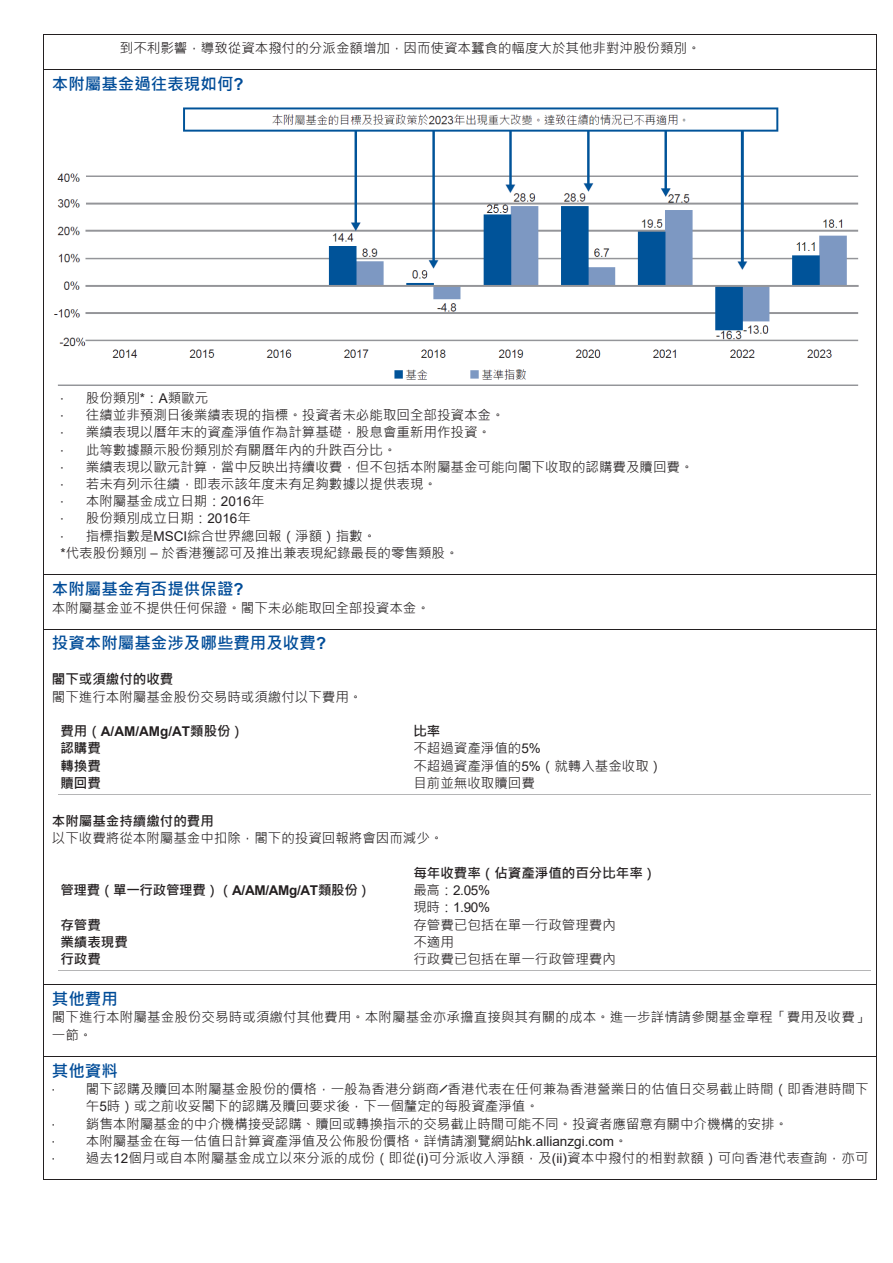
<style>
.page{position:relative;width:893px;height:1263px;background:#fff}
.page>*{position:absolute;margin:0;border:0;box-sizing:border-box;transform-origin:0 0}
.t1{font:700 16.5px "Microsoft Jheng Hei";color:#004c98}
.t2{font:13.5px/17.2px "Microsoft Jheng Hei";color:#231f20}
.t3{font:700 13.5px "Microsoft Jheng Hei";color:#231f20}
.t4{font:700 13.5px "Microsoft Jheng Hei";letter-spacing:-.02em;color:#231f20}
.t5{font:700 13.5px "Arial";color:#231f20}
.t6{font:13.5px/17.2px "Arial";color:#231f20}
.s1{font-family:"Arial"}
.s2{font-family:"Microsoft Jheng Hei"}
</style>
<div class="page">
<hr style="left:44px;top:35px;width:832px;height:1px;background:#231f20">
<hr style="left:43px;top:40px;width:1px;height:30px;background:#231f20">
<hr style="left:876px;top:40px;width:1px;height:30px;background:#231f20">
<hr style="left:44px;top:70px;width:832px;height:1px;background:#231f20">
<hr style="left:43px;top:75px;width:1px;height:499px;background:#231f20">
<hr style="left:876px;top:75px;width:1px;height:499px;background:#231f20">
<hr style="left:44px;top:574px;width:832px;height:1px;background:#231f20">
<hr style="left:43px;top:579px;width:1px;height:50px;background:#231f20">
<hr style="left:876px;top:579px;width:1px;height:50px;background:#231f20">
<hr style="left:58px;top:794px;width:813px;height:1px;background:#b5b5b6">
<hr style="left:58px;top:970px;width:813px;height:1px;background:#b5b5b6">
<hr style="left:44px;top:629px;width:832px;height:1px;background:#231f20">
<hr style="left:43px;top:634px;width:1px;height:350px;background:#231f20">
<hr style="left:876px;top:634px;width:1px;height:350px;background:#231f20">
<hr style="left:44px;top:984px;width:832px;height:1px;background:#231f20">
<hr style="left:43px;top:989px;width:1px;height:67px;background:#231f20">
<hr style="left:876px;top:989px;width:1px;height:67px;background:#231f20">
<hr style="left:44px;top:1056px;width:832px;height:1px;background:#231f20">
<hr style="left:43px;top:1061px;width:1px;height:118px;background:#231f20">
<hr style="left:44px;top:1179px;width:832px;height:1px;background:#231f20">
<hr style="left:876px;top:1061px;width:1px;height:118px;background:#231f20">
<img style="left:54px;top:107px;width:805px;height:278px">
<p class="t2" style="left:120px;top:40px;width:582px">到不利影響，導致從資本撥付的分派金額增加，因而使資本蠶食的幅度大於其他非對沖股份類別。</p>
<p class="t1" style="left:52px;top:74px;width:193px">本附屬基金過往表現如何<span class="s1">?</span></p>
<p class="t2" style="left:60px;top:389px;width:5px">‧</p>
<p class="t2" style="left:86px;top:389px;width:124px">股份類別<span class="s1">*</span>：<span class="s1">A</span>類歐元</p>
<p class="t2" style="left:60px;top:406px;width:5px">‧</p>
<p class="t2" style="left:86px;top:406px;width:420px">往績並非預測日後業績表現的指標。投資者未必能取回全部投資本金。</p>
<p class="t2" style="left:60px;top:424px;width:5px">‧</p>
<p class="t2" style="left:86px;top:424px;width:406px">業績表現以曆年末的資產淨值作為計算基礎，股息會重新用作投資。</p>
<p class="t2" style="left:60px;top:441px;width:5px">‧</p>
<p class="t2" style="left:86px;top:441px;width:312px">此等數據顯示股份類別於有關曆年內的升跌百分比。</p>
<p class="t2" style="left:60px;top:458px;width:5px">‧</p>
<p class="t2" style="left:86px;top:458px;width:609px">業績表現以歐元計算，當中反映出持續收費，但不包括本附屬基金可能向閣下收取的認購費及贖回費。</p>
<p class="t2" style="left:60px;top:475px;width:5px">‧</p>
<p class="t2" style="left:86px;top:475px;width:352px">若未有列示往績，即表示該年度未有足夠數據以提供表現。</p>
<p class="t2" style="left:60px;top:493px;width:5px">‧</p>
<p class="t2" style="left:86px;top:493px;width:180px">本附屬基金成立日期：<span class="s1">2016</span>年</p>
<p class="t2" style="left:61px;top:510px;width:5px">‧</p>
<p class="t2" style="left:86px;top:510px;width:166px">股份類別成立日期：<span class="s1">2016</span>年</p>
<p class="t2" style="left:61px;top:527px;width:5px">‧</p>
<p class="t2" style="left:60px;top:527px;width:400px;text-indent:26px">指標指數是<span class="s1">MSCI</span>綜合世界總回報（淨額）指數。<br><span class="s1">*</span>代表股份類別 – 於香港獲認可及推出兼表現紀錄最長的零售類股。</p>
<p class="t1" style="left:52px;top:578px;width:193px">本附屬基金有否提供保證<span class="s1">?</span></p>
<p class="t2" style="left:52px;top:599px;width:379px">本附屬基金並不提供任何保證。閣下未必能取回全部投資本金。</p>
<p class="t1" style="left:52px;top:633px;width:276px">投資本附屬基金涉及哪些費用及收費<span class="s1">?</span></p>
<p class="t3" style="left:52px;top:671px;width:123px">閣下或須繳付的收費</p>
<p class="t2" style="left:52px;top:688px;width:312px">閣下進行本附屬基金股份交易時或須繳付以下費用。</p>
<p class="t5" style="left:60px;top:722px;width:185px"><span class="s2">費用（</span>A/AM/AMg/AT<span class="s2">類股份）</span></p>
<p class="t3" style="left:413px;top:723px;width:28px">比率</p>
<p class="t3" style="left:60px;top:740px;width:42px">認購費</p>
<p class="t2" style="left:413px;top:740px;width:129px">不超過資產淨值的<span class="s1">5%</span></p>
<p class="t3" style="left:60px;top:757px;width:42px">轉換費</p>
<p class="t2" style="left:413px;top:757px;width:251px">不超過資產淨值的<span class="s1">5%</span>（就轉入基金收取）</p>
<p class="t3" style="left:60px;top:774px;width:42px">贖回費</p>
<p class="t2" style="left:413px;top:774px;width:123px">目前並無收取贖回費</p>
<p class="t3" style="left:52px;top:813px;width:163px">本附屬基金持續繳付的費用</p>
<p class="t2" style="left:52px;top:830px;width:393px">以下收費將從本附屬基金中扣除，閣下的投資回報將會因而減少。</p>
<p class="t3" style="left:413px;top:864px;width:244px">每年收費率（佔資產淨值的百分比年率）</p>
<p class="t4" style="left:60px;top:882px;width:312px">管理費（單一行政管理費）（<span class="s1">A/AM/AMg/AT</span>類股份）</p>
<p class="t6" style="left:413px;top:882px;width:78px"><span class="s2">最高：</span>2.05%<span class="s2">現時：</span>1.90%</p>
<p class="t3" style="left:60px;top:916px;width:42px">存管費</p>
<p class="t2" style="left:413px;top:916px;width:204px">存管費已包括在單一行政管理費內</p>
<p class="t3" style="left:60px;top:933px;width:69px">業績表現費</p>
<p class="t2" style="left:413px;top:933px;width:42px">不適用</p>
<p class="t3" style="left:60px;top:951px;width:42px">行政費</p>
<p class="t2" style="left:413px;top:950px;width:204px">行政費已包括在單一行政管理費內</p>
<p class="t1" style="left:52px;top:988px;width:67px">其他費用</p>
<p class="t2" style="left:52px;top:1009px;width:818px">閣下進行本附屬基金股份交易時或須繳付其他費用。本附屬基金亦承擔直接與其有關的成本。進一步詳情請參閱基金章程「費用及收費」一節。</p>
<p class="t1" style="left:52px;top:1060px;width:67px">其他資料</p>
<p class="t2" style="left:52px;top:1080px;width:5px">‧</p>
<p class="t2" style="left:86px;top:1080px;width:784px">閣下認購及贖回本附屬基金股份的價格，一般為香港分銷商╱香港代表在任何兼為香港營業日的估值日交易截止時間（即香港時間下午<span class="s1">5</span>時）或之前收妥閣下的認購及贖回要求後，下一個釐定的每股資產淨值。</p>
<p class="t2" style="left:52px;top:1115px;width:5px">‧</p>
<p class="t2" style="left:86px;top:1115px;width:703px">銷售本附屬基金的中介機構接受認購、贖回或轉換指示的交易截止時間可能不同。投資者應留意有關中介機構的安排。</p>
<p class="t2" style="left:52px;top:1132px;width:5px">‧</p>
<p class="t2" style="left:86px;top:1132px;width:543px">本附屬基金在每一估值日計算資產淨值及公佈股份價格。詳情請瀏覽網站<span class="s1">hk.allianzgi.com</span>。</p>
<p class="t2" style="left:52px;top:1149px;width:5px">‧</p>
<p class="t2" style="left:86px;top:1149px;width:784px">過去<span class="s1">12</span>個月或自本附屬基金成立以來分派的成份（即從<span class="s1">(i)</span>可分派收入淨額，及<span class="s1">(ii)</span>資本中撥付的相對款額）可向香港代表查詢，亦可</p>
</div>
